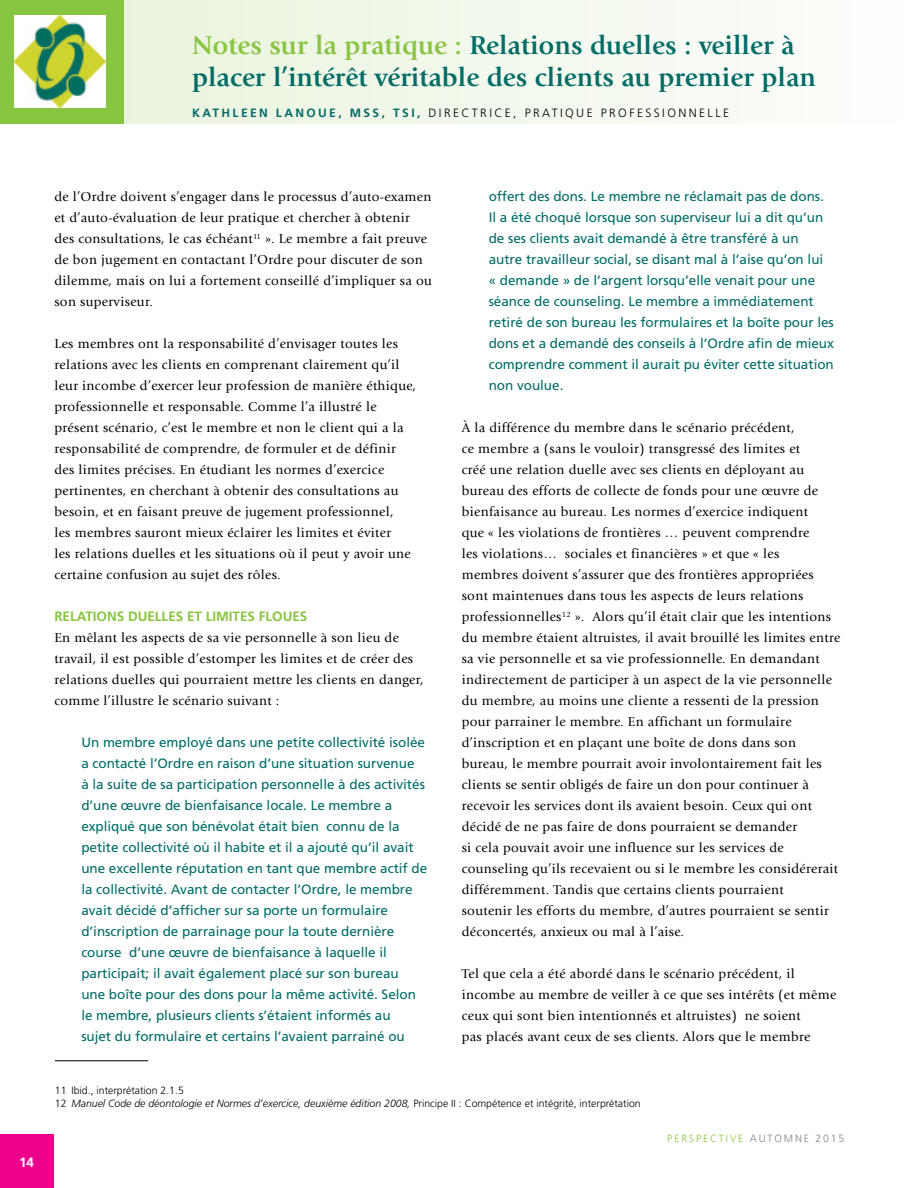
<style>
.page{position:relative;width:918px;height:1188px;background:#fff}
.page>*{position:absolute;margin:0;border:0;box-sizing:border-box;transform-origin:0 0}
.t1{font:700 27px/32.4px "Giovanni Std";color:#006c67}
.t2{font:13.5px/21px "Giovanni Std";letter-spacing:.025em;color:#000}
.t3{font:13.5px/21px "Frutiger LT Std";color:#006c67}
.t4{font:700 13.5px "Frutiger LT Std";color:#88c540}
.t5{font:700 13.5px "Frutiger LT Std";color:#fff}
.t6{font:300 12px "Frutiger LT Std";letter-spacing:.2em;color:#000}
.t7{font:300 10.5px/12.6px "Frutiger LT Std";color:#000}
.t8{font:300 10.5px "Frutiger LT Std";letter-spacing:.17em;color:#88c540}
.s1{color:#88c540}
.s2{font-weight:700;color:#006c67}
.s3{font-style:italic}
.s4{color:#808285}
</style>
<div class="page">
<div style="left:0;top:1135px;width:53px;height:53px;background:#ec008c"></div>
<div style="left:0;top:0;width:124px;height:124px;background:#88c540"></div>
<div style="left:124px;top:0;width:794px;height:124px;background:linear-gradient(to right,#e9f3dd,#fdfefc)"></div>
<hr style="left:917px;top:0;width:1px;height:124px;background:#88c540">
<hr style="left:55px;top:1060px;width:93px;height:1px;background:#000">
<img style="left:14px;top:16px;width:92px;height:91px">
<h1 class="t1" style="left:192px;top:29px;width:625px"><span class="s1">Notes sur la pratique :</span> Relations duelles : veiller à placer l’intérêt véritable des clients au premier plan</h1>
<p class="t6" style="left:192px;top:106px;width:539px"><span class="s2">KATHLEEN LANOUE, MSS, TSI,</span> DIRECTRICE, PRATIQUE PROFESSIONNELLE</p>
<p class="t5" style="left:19px;top:1155px;width:17px">14</p>
<p class="t2" style="left:54px;top:186px;width:379px">de l’Ordre doivent s’engager dans le processus d’auto-examen et d’auto-évaluation de leur pratique et chercher à obtenir des consultations, le cas échéant<sup>11</sup> ». Le membre a fait preuve de bon jugement en contactant l’Ordre pour discuter de son dilemme, mais on lui a fortement conseillé d’impliquer sa ou son superviseur.</p>
<p class="t2" style="left:54px;top:333px;width:363px">Les membres ont la responsabilité d’envisager toutes les relations avec les clients en comprenant clairement qu’il leur incombe d’exercer leur profession de manière éthique, professionnelle et responsable. Comme l’a illustré le présent scénario, c’est le membre et non le client qui a la responsabilité de comprendre, de formuler et de définir des limites précises. En étudiant les normes d’exercice pertinentes, en cherchant à obtenir des consultations au besoin, et en faisant preuve de jugement professionnel,<br>les membres sauront mieux éclairer les limites et éviter<br>les relations duelles et les situations où il peut y avoir une certaine confusion au sujet des rôles.</p>
<p class="t4" style="left:54px;top:608px;width:255px">RELATIONS DUELLES ET LIMITES FLOUES</p>
<p class="t2" style="left:54px;top:627px;width:371px">En mêlant les aspects de sa vie personnelle à son lieu de travail, il est possible d’estomper les limites et de créer des relations duelles qui pourraient mettre les clients en danger, comme l’illustre le scénario suivant :</p>
<p class="t3" style="left:81px;top:732px;width:347px">Un membre employé dans une petite collectivité isolée a contacté l’Ordre en raison d’une situation survenue<br>à la suite de sa participation personnelle à des activités d’une œuvre de bienfaisance locale. Le membre a expliqué que son bénévolat était bien connu de la petite collectivité où il habite et il a ajouté qu’il avait une excellente réputation en tant que membre actif de la collectivité. Avant de contacter l’Ordre, le membre avait décidé d’afficher sur sa porte un formulaire d’inscription de parrainage pour la toute dernière course d’une œuvre de bienfaisance à laquelle il participait; il avait également placé sur son bureau<br>une boîte pour des dons pour la même activité. Selon le membre, plusieurs clients s’étaient informés au<br>sujet du formulaire et certains l’avaient parrainé ou</p>
<p class="t3" style="left:489px;top:186px;width:347px">offert des dons. Le membre ne réclamait pas de dons.<br>Il a été choqué lorsque son superviseur lui a dit qu’un de ses clients avait demandé à être transféré à un autre travailleur social, se disant mal à l’aise qu’on lui « demande » de l’argent lorsqu’elle venait pour une séance de counseling. Le membre a immédiatement retiré de son bureau les formulaires et la boîte pour les dons et a demandé des conseils à l’Ordre afin de mieux comprendre comment il aurait pu éviter cette situation non voulue.</p>
<p class="t2" style="left:462px;top:417px;width:380px">À la différence du membre dans le scénario précédent,<br>ce membre a (sans le vouloir) transgressé des limites et<br>créé une relation duelle avec ses clients en déployant au bureau des efforts de collecte de fonds pour une œuvre de bienfaisance au bureau. Les normes d’exercice indiquent<br>que « les violations de frontières … peuvent comprendre<br>les violations… sociales et financières » et que « les<br>membres doivent s’assurer que des frontières appropriées sont maintenues dans tous les aspects de leurs relations professionnelles<sup>12</sup> ». Alors qu’il était clair que les intentions du membre étaient altruistes, il avait brouillé les limites entre sa vie personnelle et sa vie professionnelle. En demandant indirectement de participer à un aspect de la vie personnelle du membre, au moins une cliente a ressenti de la pression pour parrainer le membre. En affichant un formulaire d’inscription et en plaçant une boîte de dons dans son bureau, le membre pourrait avoir involontairement fait les clients se sentir obligés de faire un don pour continuer à recevoir les services dont ils avaient besoin. Ceux qui ont décidé de ne pas faire de dons pourraient se demander<br>si cela pouvait avoir une influence sur les services de counseling qu’ils recevaient ou si le membre les considérerait différemment. Tandis que certains clients pourraient<br>soutenir les efforts du membre, d’autres pourraient se sentir déconcertés, anxieux ou mal à l’aise.</p>
<p class="t2" style="left:462px;top:963px;width:376px">Tel que cela a été abordé dans le scénario précédent, il incombe au membre de veiller à ce que ses intérêts (et même ceux qui sont bien intentionnés et altruistes) ne soient<br>pas placés avant ceux de ses clients. Alors que le membre</p>
<p class="t7" style="left:55px;top:1084px;width:587px">11 Ibid., interprétation 2.1.5<br>12 <span class="s3">Manuel Code de déontologie et Normes d’exercice, deuxième édition 2008,</span> Principe II : Compétence et intégrité, interprétation</p>
<p class="t8" style="left:667px;top:1132px;width:179px">PERSPECTIVE <span class="s4">AUTOMNE 2015</span></p>
</div>
